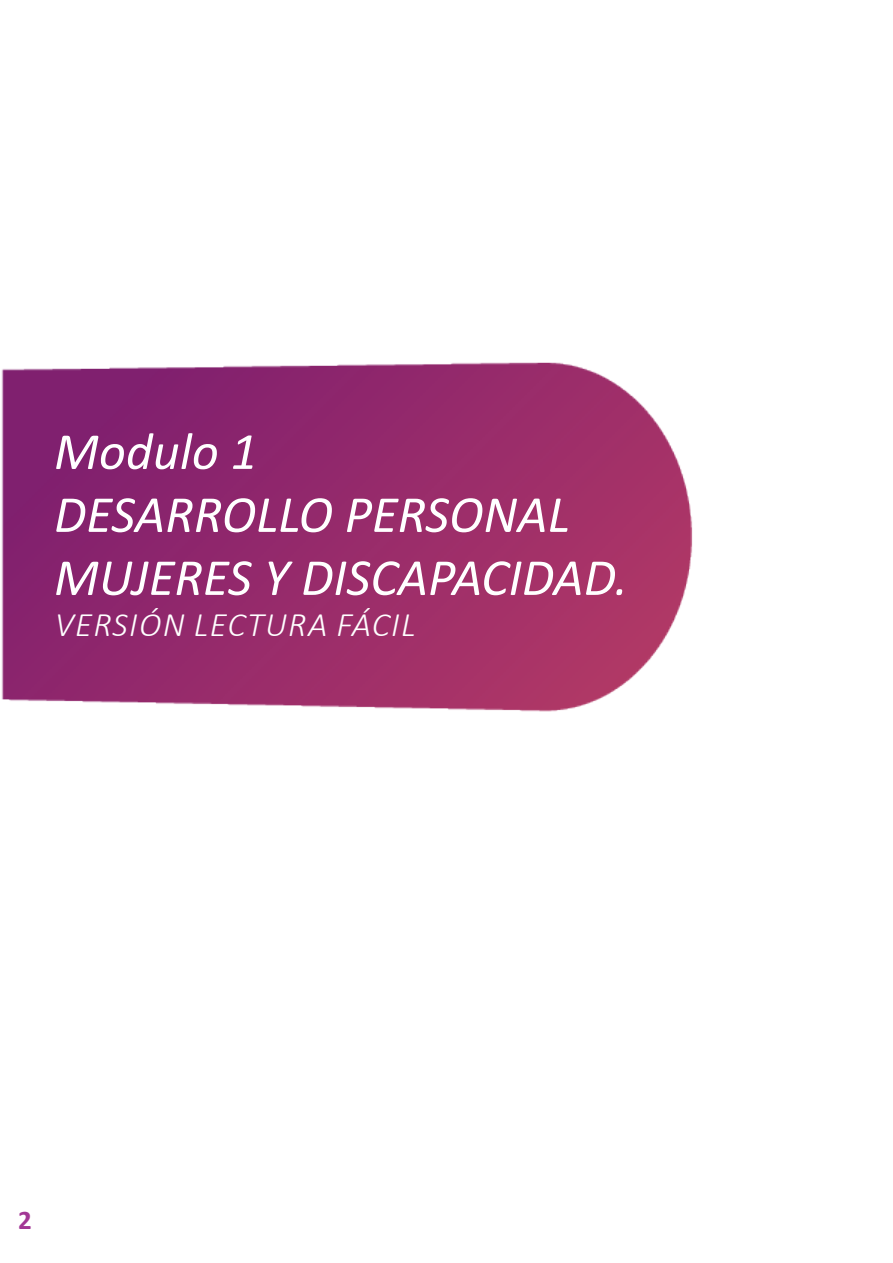
<style>
.page{position:relative;width:893px;height:1263px;background:#fff}
.page>*{position:absolute;margin:0;border:0;box-sizing:border-box;transform-origin:0 0}
.t1{font:italic 52.5px "Calibri";color:#fff}
.t2{font:italic 300 34.5px "Calibri";letter-spacing:.04em;color:#fff}
.t3{font:700 27px "Calibri";color:#a23795}
</style>
<div class="page">
<img style="left:1px;top:362px;width:692px;height:350px">
<p class="t1" style="left:54px;top:415px;width:205px">Modulo 1</p>
<p class="t1" style="left:54px;top:478px;width:517px">DESARROLLO PERSONAL</p>
<p class="t1" style="left:54px;top:541px;width:575px">MUJERES Y DISCAPACIDAD.</p>
<p class="t2" style="left:55px;top:603px;width:362px">VERSIÓN LECTURA FÁCIL</p>
<p class="t3" style="left:18px;top:1201px;width:15px">2</p>
</div>
